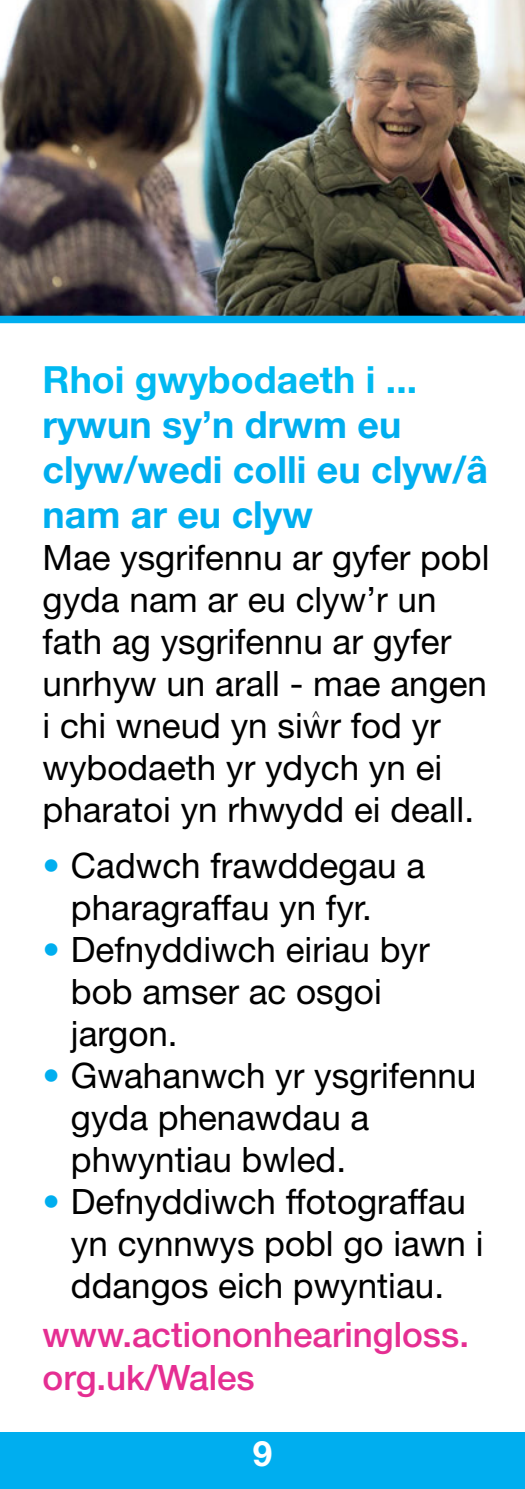
<style>
.page{position:relative;width:525px;height:1489px;background:#fff}
.page>*{position:absolute;margin:0;border:0;box-sizing:border-box;transform-origin:0 0}
.t1{font:700 37.5px/45px "Helvetica Neue";color:#00aeef}
.t2{font:35px/42px "Helvetica Neue";color:#000}
.t3{font:500 35px/42px "Helvetica Neue";color:#e52e92}
.t4{font:700 35px "Helvetica Neue";color:#fff}
.t5{font:14px "Helvetica Neue";color:#000}
.s1{color:#00b9f1}
.s2{color:#00aeef}
</style>
<div class="page">
<div style="left:0;top:1431px;width:524px;height:57px;background:#00aeef"></div>
<img style="left:0;top:0;width:524px;height:316px">
<div style="left:0;top:316px;width:524px;height:7px;background:#00aeef"></div>
<p class="t1" style="left:43px;top:356px;width:446px"><span class="s1">Rhoi gwybodaeth i ... </span>rywun sy’n drwm eu clyw/wedi colli eu clyw/â nam ar eu clyw</p>
<p class="t2" style="left:43px;top:536px;width:448px">Mae ysgrifennu ar gyfer pobl gyda nam ar eu clyw’r un fath ag ysgrifennu ar gyfer unrhyw un arall - mae angen i chi wneud yn siwr fod yr</p>
<p class="t5" style="left:311px;top:708px;width:10px">^</p>
<p class="t2" style="left:43px;top:746px;width:433px">wybodaeth yr ydych yn ei pharatoi yn rhwydd ei deall.</p>
<p class="t2" style="left:71px;top:844px;width:355px;text-indent:-28px"><span class="s2">•</span> Cadwch frawddegau a pharagraffau yn fyr.</p>
<p class="t2" style="left:71px;top:928px;width:360px;text-indent:-28px"><span class="s2">•</span> Defnyddiwch eiriau byr bob amser ac osgoi jargon.</p>
<p class="t2" style="left:71px;top:1054px;width:407px;text-indent:-28px"><span class="s2">•</span> Gwahanwch yr ysgrifennu gyda phenawdau a phwyntiau bwled.</p>
<p class="t2" style="left:71px;top:1180px;width:414px;text-indent:-28px"><span class="s2">•</span> Defnyddiwch ffotograffau yn cynnwys pobl go iawn i ddangos eich pwyntiau.</p>
<p class="t3" style="left:43px;top:1313px;width:428px">www.actiononhearingloss. org.uk/Wales</p>
<p class="t4" style="left:252px;top:1431px;width:21px">9</p>
</div>
